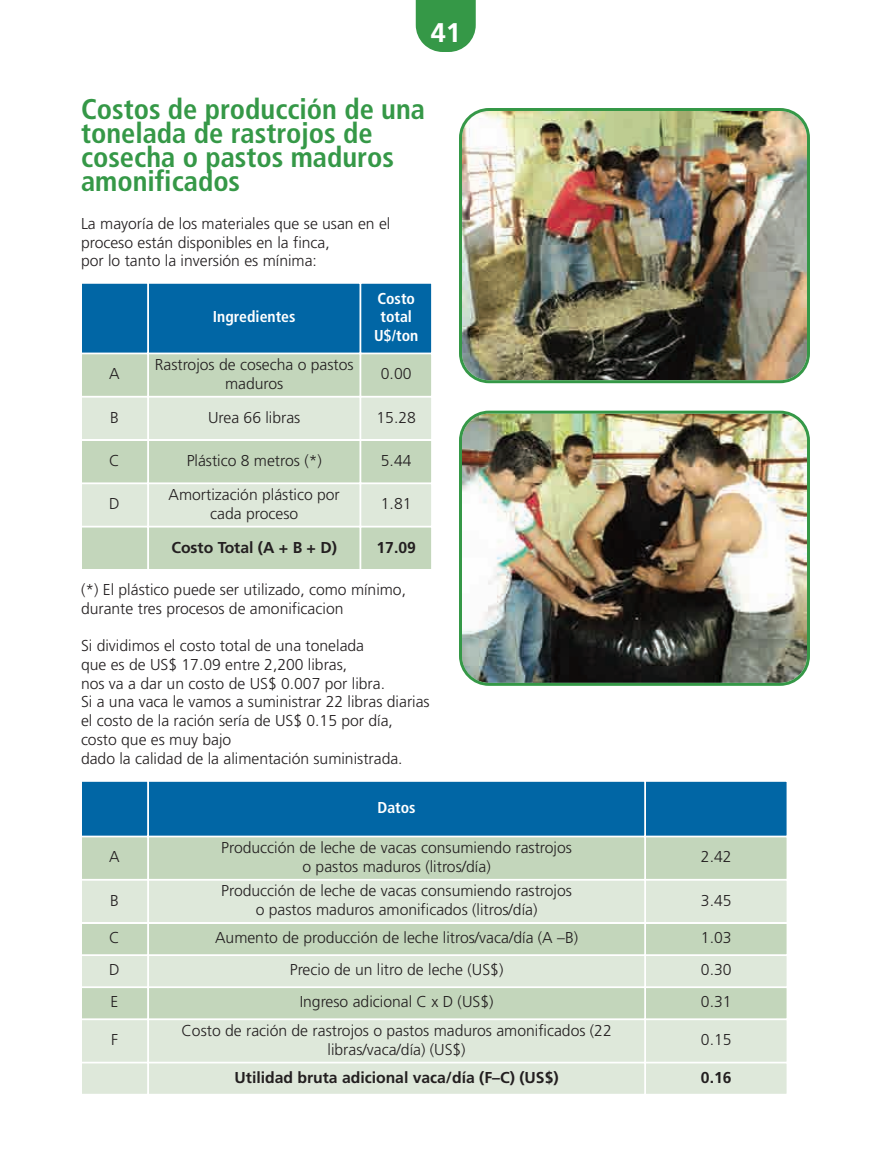
<style>
.page{position:relative;width:891px;height:1161px;background:#fff}
.page>*{position:absolute;margin:0;border:0;box-sizing:border-box;transform-origin:0 0}
.t1{font:700 condensed 28.5px/24px "Frutiger";color:#359847}
.t2{font:700 27px "Frutiger";color:#fff}
.t3{font:300 15.75px/18.8px "Frutiger";color:#231f20;text-align:center}
.t4{font:700 15.75px "Frutiger";color:#231f20}
.t5{font:700 condensed 15.75px/18.8px "Frutiger";color:#fff;text-align:center}
</style>
<div class="page">
<svg style="left:416px;top:0;width:60px;height:52px;background:#49a259"></svg>
<img style="left:459px;top:108px;width:351px;height:275px">
<img style="left:459px;top:411px;width:351px;height:275px">
<div style="left:82px;top:284px;width:65px;height:69px;background:#0166a5"></div>
<div style="left:81px;top:283px;width:67px;height:70px;border:1px solid #fff"></div>
<div style="left:82px;top:354px;width:65px;height:42px;background:#c3d6bb"></div>
<div style="left:81px;top:353px;width:67px;height:44px;border:1px solid #fff"></div>
<div style="left:149px;top:284px;width:211px;height:69px;background:#0166a5"></div>
<div style="left:149px;top:354px;width:211px;height:42px;background:#c3d6bb"></div>
<div style="left:148px;top:353px;width:212px;height:44px;border:1px solid #fff"></div>
<div style="left:361px;top:284px;width:70px;height:69px;background:#0166a5"></div>
<div style="left:360px;top:283px;width:72px;height:70px;border:1px solid #fff"></div>
<div style="left:361px;top:354px;width:70px;height:42px;background:#c3d6bb"></div>
<div style="left:360px;top:353px;width:72px;height:44px;border:1px solid #fff"></div>
<div style="left:82px;top:397px;width:65px;height:42px;background:#dee8da"></div>
<div style="left:81px;top:397px;width:67px;height:43px;border:1px solid #fff"></div>
<div style="left:149px;top:397px;width:211px;height:42px;background:#dee8da"></div>
<div style="left:148px;top:397px;width:212px;height:43px;border:1px solid #fff"></div>
<div style="left:361px;top:397px;width:70px;height:42px;background:#dee8da"></div>
<div style="left:360px;top:397px;width:72px;height:43px;border:1px solid #fff"></div>
<div style="left:82px;top:441px;width:65px;height:42px;background:#c3d6bb"></div>
<div style="left:81px;top:440px;width:67px;height:43px;border:1px solid #fff"></div>
<div style="left:149px;top:441px;width:211px;height:42px;background:#c3d6bb"></div>
<div style="left:148px;top:440px;width:212px;height:43px;border:1px solid #fff"></div>
<div style="left:361px;top:441px;width:70px;height:42px;background:#c3d6bb"></div>
<div style="left:360px;top:440px;width:72px;height:43px;border:1px solid #fff"></div>
<div style="left:82px;top:484px;width:65px;height:42px;background:#dee8da"></div>
<div style="left:149px;top:484px;width:211px;height:42px;background:#dee8da"></div>
<div style="left:361px;top:484px;width:70px;height:42px;background:#dee8da"></div>
<div style="left:82px;top:527px;width:65px;height:42px;background:#c3d6bb"></div>
<div style="left:81px;top:527px;width:67px;height:43px;border:1px solid #fff"></div>
<div style="left:149px;top:527px;width:211px;height:42px;background:#c3d6bb"></div>
<div style="left:148px;top:527px;width:212px;height:43px;border:1px solid #fff"></div>
<div style="left:361px;top:527px;width:70px;height:42px;background:#c3d6bb"></div>
<div style="left:360px;top:527px;width:72px;height:43px;border:1px solid #fff"></div>
<div style="left:82px;top:782px;width:65px;height:54px;background:#0166a5"></div>
<div style="left:81px;top:781px;width:67px;height:56px;border:1px solid #fff"></div>
<div style="left:82px;top:837px;width:65px;height:42px;background:#c3d6bb"></div>
<div style="left:81px;top:836px;width:67px;height:44px;border:1px solid #fff"></div>
<div style="left:149px;top:782px;width:495px;height:54px;background:#0166a5"></div>
<div style="left:148px;top:781px;width:497px;height:56px;border:1px solid #fff"></div>
<div style="left:149px;top:837px;width:495px;height:42px;background:#c3d6bb"></div>
<div style="left:148px;top:836px;width:497px;height:44px;border:1px solid #fff"></div>
<div style="left:646px;top:782px;width:141px;height:54px;background:#0166a5"></div>
<div style="left:645px;top:781px;width:142px;height:56px;border:1px solid #fff"></div>
<div style="left:646px;top:837px;width:141px;height:42px;background:#c3d6bb"></div>
<div style="left:645px;top:836px;width:142px;height:44px;border:1px solid #fff"></div>
<div style="left:82px;top:881px;width:65px;height:41px;background:#dee8da"></div>
<div style="left:81px;top:880px;width:67px;height:43px;border:1px solid #fff"></div>
<div style="left:149px;top:881px;width:495px;height:41px;background:#dee8da"></div>
<div style="left:148px;top:880px;width:497px;height:43px;border:1px solid #fff"></div>
<div style="left:646px;top:881px;width:141px;height:41px;background:#dee8da"></div>
<div style="left:645px;top:880px;width:142px;height:43px;border:1px solid #fff"></div>
<div style="left:82px;top:924px;width:65px;height:30px;background:#c3d6bb"></div>
<div style="left:81px;top:923px;width:67px;height:32px;border:1px solid #fff"></div>
<div style="left:149px;top:924px;width:495px;height:30px;background:#c3d6bb"></div>
<div style="left:148px;top:923px;width:497px;height:32px;border:1px solid #fff"></div>
<div style="left:646px;top:924px;width:141px;height:30px;background:#c3d6bb"></div>
<div style="left:645px;top:923px;width:142px;height:32px;border:1px solid #fff"></div>
<div style="left:82px;top:956px;width:65px;height:30px;background:#dee8da"></div>
<div style="left:81px;top:955px;width:67px;height:32px;border:1px solid #fff"></div>
<div style="left:149px;top:956px;width:495px;height:30px;background:#dee8da"></div>
<div style="left:148px;top:955px;width:497px;height:32px;border:1px solid #fff"></div>
<div style="left:646px;top:956px;width:141px;height:30px;background:#dee8da"></div>
<div style="left:645px;top:955px;width:142px;height:32px;border:1px solid #fff"></div>
<div style="left:82px;top:988px;width:65px;height:30px;background:#c3d6bb"></div>
<div style="left:81px;top:987px;width:67px;height:32px;border:1px solid #fff"></div>
<div style="left:149px;top:988px;width:495px;height:30px;background:#c3d6bb"></div>
<div style="left:148px;top:987px;width:497px;height:32px;border:1px solid #fff"></div>
<div style="left:646px;top:988px;width:141px;height:30px;background:#c3d6bb"></div>
<div style="left:645px;top:987px;width:142px;height:32px;border:1px solid #fff"></div>
<div style="left:82px;top:1020px;width:65px;height:42px;background:#dee8da"></div>
<div style="left:149px;top:1020px;width:495px;height:42px;background:#dee8da"></div>
<div style="left:646px;top:1020px;width:141px;height:42px;background:#dee8da"></div>
<div style="left:82px;top:1063px;width:65px;height:31px;background:#dee8da"></div>
<div style="left:81px;top:1063px;width:67px;height:32px;border:1px solid #fff"></div>
<div style="left:149px;top:1063px;width:495px;height:31px;background:#dee8da"></div>
<div style="left:148px;top:1063px;width:497px;height:32px;border:1px solid #fff"></div>
<div style="left:646px;top:1063px;width:141px;height:31px;background:#dee8da"></div>
<div style="left:645px;top:1063px;width:142px;height:32px;border:1px solid #fff"></div>
<h2 class="t2" style="left:431px;top:22px;width:31px">41</h2>
<h1 class="t1" style="left:81px;top:100px;width:346px">Costos de producción de una tonelada de rastrojos de cosecha o pastos maduros amonificados</h1>
<p class="t3" style="left:81px;top:215px;width:311px;text-align:left">La mayoría de los materiales que se usan en el proceso están disponibles en la finca,<br>por lo tanto la inversión es mínima:</p>
<p class="t3" style="left:109px;top:366px;width:12px">A</p>
<p class="t5" style="left:213px;top:309px;width:84px">Ingredientes</p>
<p class="t3" style="left:155px;top:356px;width:201px">Rastrojos de cosecha o pastos maduros</p>
<p class="t5" style="left:374px;top:290px;width:46px">Costo total<br>U$/ton</p>
<p class="t3" style="left:381px;top:366px;width:32px">0.00</p>
<p class="t3" style="left:110px;top:409px;width:10px">B</p>
<p class="t3" style="left:208px;top:409px;width:94px">Urea 66 libras</p>
<p class="t3" style="left:377px;top:409px;width:41px">15.28</p>
<p class="t3" style="left:109px;top:452px;width:12px">C</p>
<p class="t3" style="left:187px;top:452px;width:137px">Plástico 8 metros (*)</p>
<p class="t3" style="left:381px;top:452px;width:32px">5.44</p>
<p class="t3" style="left:109px;top:496px;width:12px">D</p>
<p class="t3" style="left:169px;top:486px;width:173px">Amortización plástico por cada proceso</p>
<p class="t3" style="left:381px;top:496px;width:32px">1.81</p>
<p class="t4" style="left:171px;top:541px;width:167px">Costo Total (A + B + D)</p>
<p class="t4" style="left:377px;top:541px;width:41px">17.09</p>
<p class="t3" style="left:81px;top:581px;width:327px;text-align:left">(*) El plástico puede ser utilizado, como mínimo, durante tres procesos de amonificacion</p>
<p class="t3" style="left:81px;top:637px;width:350px;text-align:left">Si dividimos el costo total de una tonelada<br>que es de US$ 17.09 entre 2,200 libras,<br>nos va a dar un costo de US$ 0.007 por libra.<br>Si a una vaca le vamos a suministrar 22 libras diarias el costo de la ración sería de US$ 0.15 por día, costo que es muy bajo<br>dado la calidad de la alimentación suministrada.</p>
<p class="t3" style="left:109px;top:849px;width:12px">A</p>
<p class="t5" style="left:378px;top:799px;width:40px">Datos</p>
<p class="t3" style="left:221px;top:839px;width:352px">Producción de leche de vacas consumiendo rastrojos o pastos maduros (litros/día)</p>
<p class="t3" style="left:701px;top:849px;width:32px">2.42</p>
<p class="t3" style="left:110px;top:892px;width:10px">B</p>
<p class="t3" style="left:221px;top:883px;width:352px">Producción de leche de vacas consumiendo rastrojos o pastos maduros amonificados (litros/día)</p>
<p class="t3" style="left:701px;top:892px;width:32px">3.45</p>
<p class="t3" style="left:109px;top:930px;width:12px">C</p>
<p class="t3" style="left:215px;top:930px;width:365px">Aumento de producción de leche litros/vaca/día (A –B)</p>
<p class="t3" style="left:701px;top:930px;width:32px">1.03</p>
<p class="t3" style="left:109px;top:962px;width:12px">D</p>
<p class="t3" style="left:290px;top:962px;width:215px">Precio de un litro de leche (US$)</p>
<p class="t3" style="left:701px;top:962px;width:32px">0.30</p>
<p class="t3" style="left:111px;top:994px;width:9px">E</p>
<p class="t3" style="left:300px;top:994px;width:195px">Ingreso adicional C x D (US$)</p>
<p class="t3" style="left:701px;top:994px;width:32px">0.31</p>
<p class="t3" style="left:111px;top:1032px;width:8px">F</p>
<p class="t3" style="left:181px;top:1022px;width:432px">Costo de ración de rastrojos o pastos maduros amonificados (22 libras/vaca/día) (US$)</p>
<p class="t3" style="left:701px;top:1032px;width:32px">0.15</p>
<p class="t4" style="left:235px;top:1071px;width:326px">Utilidad bruta adicional vaca/día (F–C) (US$)</p>
<p class="t4" style="left:701px;top:1071px;width:32px">0.16</p>
</div>
